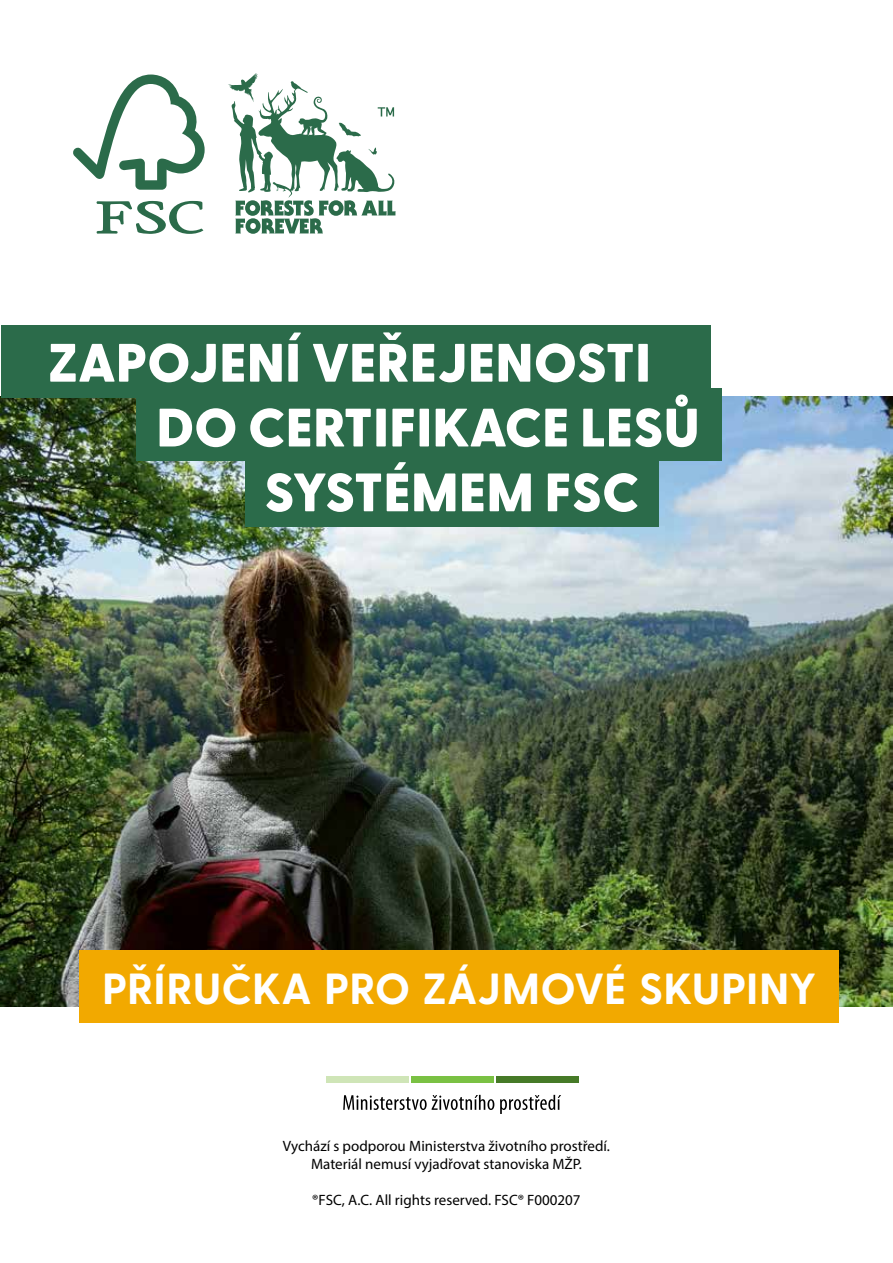
<style>
.page{position:relative;width:893px;height:1263px;background:#fff}
.page>*{position:absolute;margin:0;border:0;box-sizing:border-box;transform-origin:0 0}
.t1{font:800 54px "Greycliff CF";color:#fff}
.t2{font:700 43.5px "Greycliff CF";color:#fff}
.t3{font:15px/18px "Myriad Pro";color:#000;text-align:center}
</style>
<div class="page">
<svg style="left:73px;top:75px;width:132px;height:115px"></svg>
<svg style="left:97px;top:201px;width:106px;height:33px"></svg>
<svg style="left:228px;top:73px;width:167px;height:161px"></svg>
<img style="left:0;top:397px;width:893px;height:609px">
<div style="left:79px;top:950px;width:760px;height:73px;background:#f2a900"></div>
<div style="left:1px;top:325px;width:710px;height:73px;background:#2b6b4a"></div>
<div style="left:136px;top:388px;width:585px;height:73px;background:#2b6b4a"></div>
<div style="left:245px;top:454px;width:414px;height:73px;background:#2b6b4a"></div>
<div style="left:496px;top:1076px;width:82px;height:6px;background:#467a27"></div>
<div style="left:326px;top:1076px;width:82px;height:6px;background:#cfe5b7"></div>
<div style="left:411px;top:1076px;width:82px;height:6px;background:#7ac143"></div>
<svg style="left:343px;top:1095px;width:151px;height:15px"></svg>
<svg style="left:500px;top:1095px;width:61px;height:19px"></svg>
<h1 class="t1" style="left:48px;top:321px;width:604px">ZAPOJENÍ VEŘEJENOSTI</h1>
<h1 class="t1" style="left:156px;top:386px;width:545px">DO CERTIFIKACE LESŮ</h1>
<h1 class="t1" style="left:264px;top:451px;width:377px">SYSTÉMEM FSC</h1>
<h2 class="t2" style="left:102px;top:955px;width:716px">PŘÍRUČKA PRO ZÁJMOVÉ SKUPINY</h2>
<p class="t3" style="left:283px;top:1137px;width:329px">Vychází s podporou Ministerstva životního prostředí.<br>Materiál nemusí vyjadřovat stanoviska MŽP.</p>
<p class="t3" style="left:312px;top:1191px;width:270px">®FSC, A.C. All rights reserved. FSC® F000207</p>
</div>
